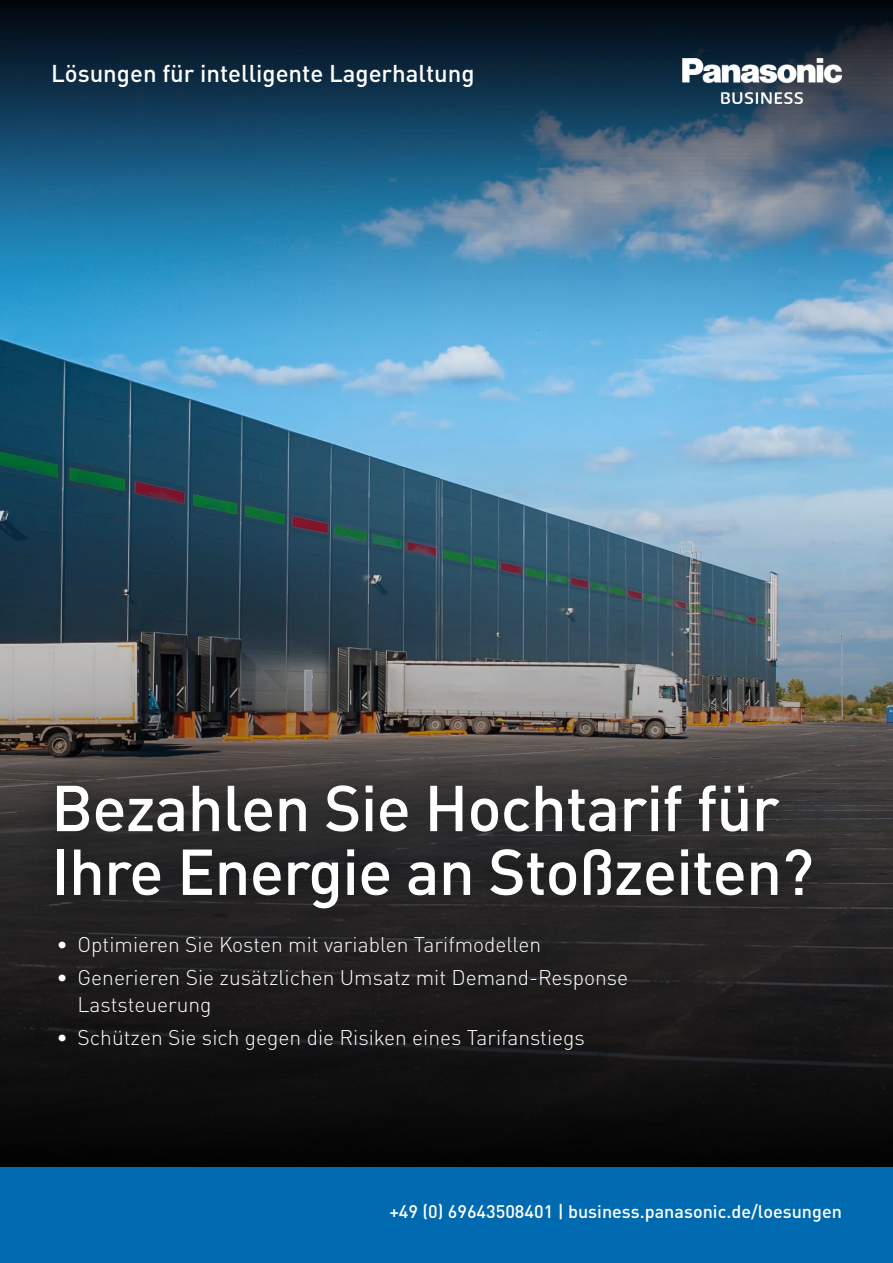
<style>
.page{position:relative;width:893px;height:1263px;background:#fff}
.page>*{position:absolute;margin:0;border:0;box-sizing:border-box;transform-origin:0 0}
.t1{font:500 63.75px/63.8px "DIN Pro";letter-spacing:-.015em;color:#fff}
.t2{font:500 24px "DIN Pro";color:#fff}
.t3{font:300 21px/27px "DIN Pro";color:#fff}
.t4{font:500 18px "DIN Pro";color:#fff}
</style>
<div class="page">
<img style="left:0;top:0;width:893px;height:1167px">
<div style="left:0;top:1167px;width:893px;height:96px;background:#006ab0"></div>
<div style="left:18px;top:747px;width:829px;height:199px;background:#000;opacity:.75"></div>
<div style="left:24px;top:901px;width:636px;height:183px;background:#000;opacity:.75"></div>
<img style="left:682px;top:58px;width:160px;height:46px">
<p class="t2" style="left:51px;top:54px;width:425px">Lösungen für intelligente Lagerhaltung</p>
<h1 class="t1" style="left:51px;top:769px;width:764px">Bezahlen Sie Hochtarif für<br>Ihre Energie an Stoßzeiten?</h1>
<p class="t3" style="left:56px;top:929px;width:486px">• Optimieren Sie Kosten mit variablen Tarifmodellen</p>
<p class="t3" style="left:78px;top:962px;width:552px;text-indent:-21px">• Generieren Sie zusätzlichen Umsatz mit Demand-Response<br>Laststeuerung</p>
<p class="t3" style="left:56px;top:1022px;width:530px">• Schützen Sie sich gegen die Risiken eines Tarifanstiegs</p>
<p class="t4" style="left:389px;top:1196px;width:454px">+49 (0) 69643508401 | business.panasonic.de/loesungen</p>
</div>
